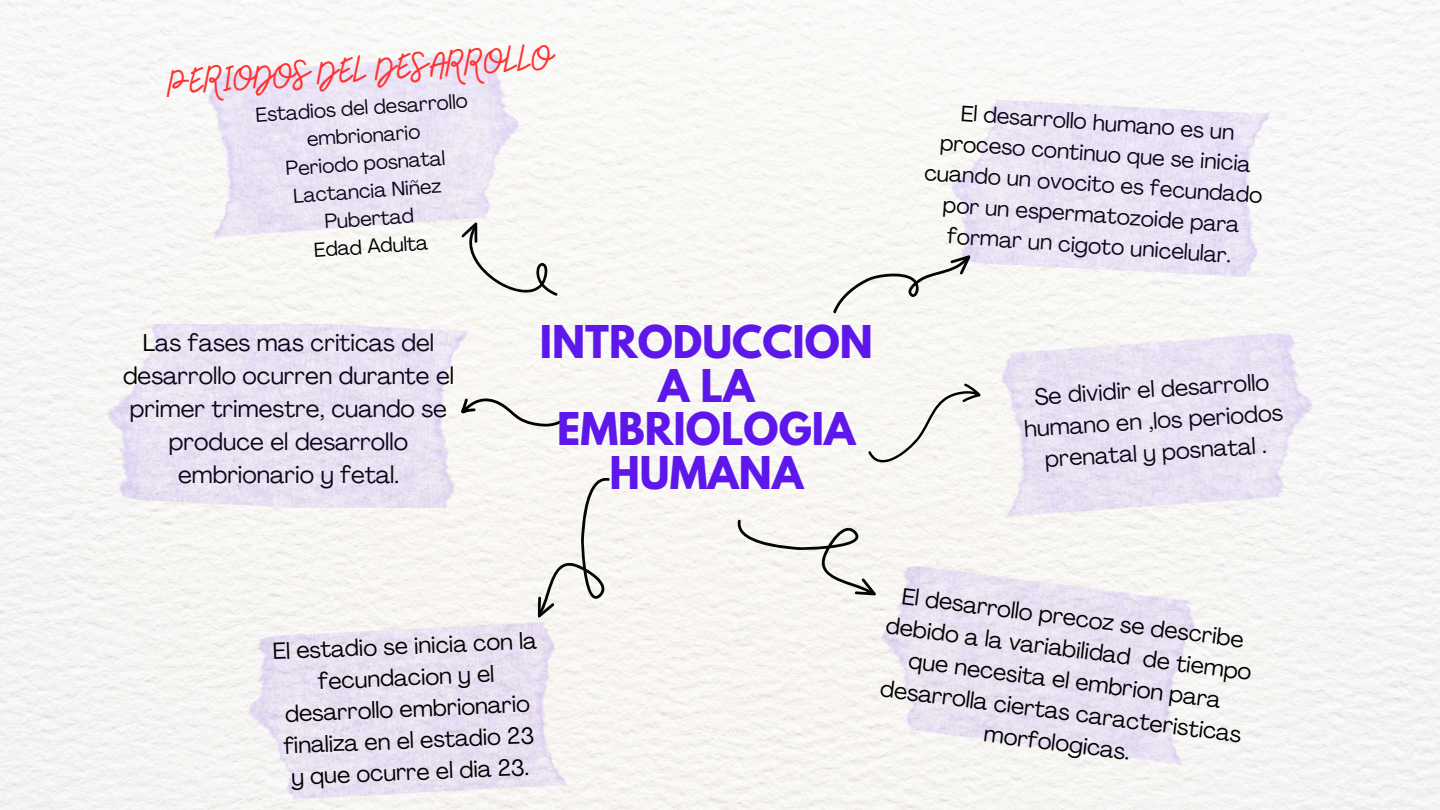
<style>
.page{position:relative;width:1440px;height:810px;background:#fff}
.page>*{position:absolute;margin:0;border:0;box-sizing:border-box;transform-origin:0 0}
.t1{font:40.4px "Bellaboo";color:#ff3131}
.t2{font:700 40px/43.5px "League Spartan";color:#5e17eb;text-align:center}
.t3{font:24px/33px "Agrandir";color:#000;text-align:center}
.t4{font:23px/31.5px "Agrandir";color:#000;text-align:center}
.t5{font:22px/30.7px "Agrandir";color:#000;text-align:center}
.t6{font:20px/27.7px "Agrandir";color:#000;text-align:center}
</style>
<div class="page">
<img style="left:244px;top:618px;width:327px;height:183px">
<img style="left:861px;top:544px;width:354px;height:239px">
<img style="left:104px;top:324px;width:369px;height:183px">
<img style="left:948px;top:97px;width:326px;height:183px">
<img style="left:187px;top:33px;width:347px;height:222px">
<img style="left:981px;top:312px;width:346px;height:222px">
<svg style="left:827px;top:254px;width:148px;height:61px"></svg>
<svg style="left:737px;top:520px;width:139px;height:75px"></svg>
<svg style="left:868px;top:383px;width:113px;height:80px"></svg>
<svg style="left:461px;top:398px;width:110px;height:29px"></svg>
<svg style="left:454px;top:214px;width:114px;height:104px"></svg>
<svg style="left:535px;top:477px;width:78px;height:141px"></svg>
<svg style="left:1018px;top:733px;width:10px;height:14px"></svg>
<p class="t1" style="left:167px;top:55px;width:386px;rotate:-4deg">PERIODOS DEL DESARROLLO</p>
<h2 class="t6" style="left:255px;top:103px;width:214px;rotate:-4deg">Estadios del desarrollo embrionario</h2>
<p class="t6" style="left:285px;top:157px;width:161px;rotate:-4deg">Periodo posnatal</p>
<p class="t6" style="left:293px;top:184px;width:150px;rotate:-4deg">Lactancia Niñez</p>
<p class="t6" style="left:324px;top:210px;width:91px;rotate:-4deg">Pubertad</p>
<p class="t6" style="left:313px;top:238px;width:116px;rotate:-4deg">Edad Adulta</p>
<p class="t3" style="left:123px;top:329px;width:333px">Las fases mas criticas del desarrollo ocurren durante el primer trimestre, cuando se produce el desarrollo embrionario y fetal.</p>
<p class="t2" style="left:540px;top:326px;width:335px">INTRODUCCION<br>A LA<br>EMBRIOLOGIA<br>HUMANA</p>
<p class="t5" style="left:930px;top:97px;width:340px;rotate:4deg">El desarrollo humano es un proceso continuo que se inicia cuando un ovocito es fecundado por un espermatozoide para formar un cigoto unicelular.</p>
<h3 class="t4" style="left:1021px;top:385px;width:261px;rotate:-4deg">Se dividir el desarrollo humano en ,los periodos prenatal y posnatal .</h3>
<p class="t4" style="left:272px;top:637px;width:266px;rotate:-2deg">El estadio se inicia con la fecundacion y el desarrollo embrionario finaliza en el estadio 23 y que ocurre el dia 23.</p>
<p class="t4" style="left:892px;top:582px;width:370px;rotate:7deg">El desarrollo precoz se describe debido a la variabilidad de tiempo que necesita el embrion para desarrolla ciertas caracteristicas mo fologicas.</p>
</div>
